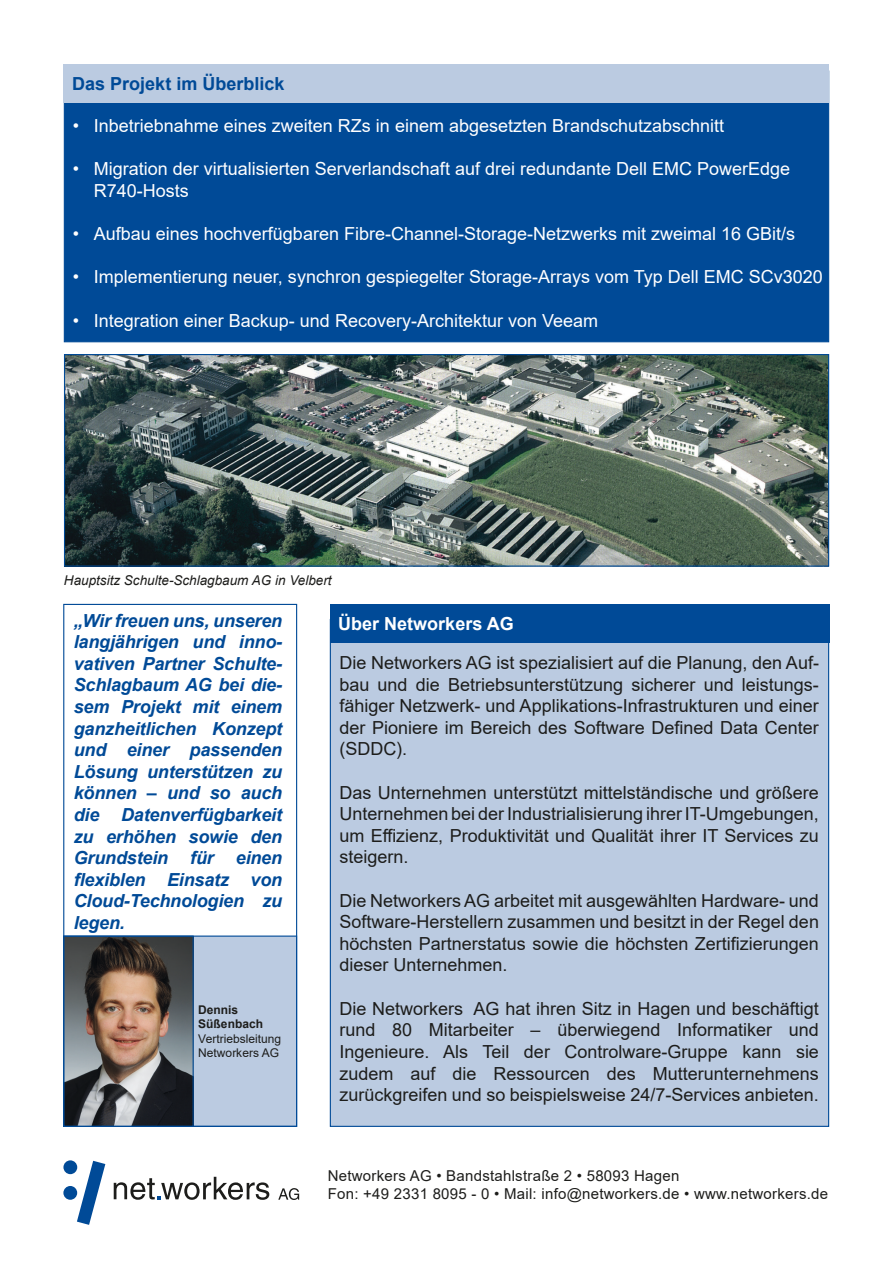
<style>
.page{position:relative;width:893px;height:1263px;background:#fff}
.page>*{position:absolute;margin:0;border:0;box-sizing:border-box;transform-origin:0 0}
.t1{font:18px/21.6px "Arial";color:#1d1d1b;text-align:justify}
.t2{font:18px/21.6px "Arial";color:#fff}
.Fließtext_Arial_regu{font:italic 700 18px/21.6px "Arial";letter-spacing:-.01em;color:#004a97;text-align:justify}
.t3{font:700 18px "Arial";color:#004a97}
.t4{font:700 18px "Arial";color:#fff}
.Fließtext_Arial_regu-2{font:15px "Arial";letter-spacing:.015em;color:#1d1d1b}
.Fließtext_Arial_regu-3{font:italic 13.5px "Arial";color:#1d1d1b}
.Fließtext_Arial_regu-4{font:12px "Arial";color:#1d1d1b}
.Fließtext_Arial_regu-5{font:700 12px/14.4px "Arial";color:#1d1d1b}
</style>
<div class="page">
<div style="left:64px;top:937px;width:233px;height:190px;background:#bbcbe1"></div>
<svg style="left:77px;top:1161px;width:28px;height:64px"></svg>
<div style="left:63px;top:1186px;width:14px;height:14px;background:#004a97;border-radius:50%"></div>
<svg style="left:278px;top:1188px;width:21px;height:12px"></svg>
<svg style="left:114px;top:1177px;width:155px;height:23px"></svg>
<div style="left:63px;top:1160px;width:14px;height:14px;background:#004a97;border-radius:50%"></div>
<img style="left:65px;top:937px;width:127px;height:188px">
<div style="left:330px;top:619px;width:499px;height:508px;background:#bbcbe1;border:1px solid #004a97"></div>
<div style="left:330px;top:604px;width:499px;height:39px;background:#004a97"></div>
<div style="left:64px;top:71px;width:765px;height:271px;background:#004a97;border:1px solid #004a97"></div>
<div style="left:64px;top:64px;width:765px;height:39px;background:#bbcbe1"></div>
<img style="left:66px;top:356px;width:761px;height:209px">
<div style="left:64px;top:354px;width:765px;height:213px;border:1px solid #004a97"></div>
<div style="left:63px;top:935px;width:234px;height:192px;border:1px solid #004a97"></div>
<p class="t3" style="left:72px;top:71px;width:214px">Das Projekt im Überblick</p>
<p class="t2" style="left:73px;top:115px;width:653px">• Inbetriebnahme eines zweiten RZs in einem abgesetzten Brandschutzabschnitt</p>
<p class="t2" style="left:94px;top:158px;width:698px;text-indent:-21px">• Migration der virtualisierten Serverlandschaft auf drei redundante Dell EMC PowerEdge<br>R740-Hosts</p>
<p class="t2" style="left:73px;top:223px;width:724px">• Aufbau eines hochverfügbaren Fibre-Channel-Storage-Netzwerks mit zweimal 16 GBit/s</p>
<p class="t2" style="left:73px;top:266px;width:752px">• Implementierung neuer, synchron gespiegelter Storage-Arrays vom Typ Dell EMC SCv3020</p>
<p class="t2" style="left:73px;top:309px;width:527px">• Integration einer Backup- und Recovery-Architektur von Veeam</p>
<p class="Fließtext_Arial_regu-3" style="left:64px;top:571px;width:269px">Hauptsitz Schulte-Schlagbaum AG in Velbert</p>
<p class="Fließtext_Arial_regu" style="left:74px;top:610px;width:210px">„Wir freuen uns, unseren langjährigen und inno&shy;vativen Partner Schulte-Schlagbaum AG bei die&shy;sem Projekt mit einem ganzheitlichen Konzept und einer passenden Lösung unterstützen zu können – und so auch die Datenverfügbarkeit zu erhöhen sowie den Grundstein für einen flexiblen Einsatz von Cloud-Technologien zu legen.</p>
<p class="Fließtext_Arial_regu-5" style="left:198px;top:1003px;width:66px">Dennis<br>Süßenbach</p>
<p class="Fließtext_Arial_regu-4" style="left:198px;top:1030px;width:84px">Vertriebsleitung</p>
<p class="Fließtext_Arial_regu-4" style="left:198px;top:1045px;width:82px">Networkers AG</p>
<p class="t4" style="left:338px;top:611px;width:177px">Über Networkers AG</p>
<p class="t1" style="left:339px;top:652px;width:481px">Die Networkers AG ist spezialisiert auf die Planung, den Auf&shy;bau und die Betriebsunterstützung sicherer und leistungs&shy;fähiger Netzwerk- und Applikations-Infrastrukturen und einer der Pioniere im Bereich des Software Defined Data Center (SDDC).</p>
<p class="t1" style="left:339px;top:781px;width:481px">Das Unternehmen unterstützt mittelständische und größere Unternehmen bei der Industrialisierung ihrer IT-Umgebungen, um Effizienz, Produktivität und Qualität ihrer IT Services zu steigern.</p>
<p class="t1" style="left:339px;top:889px;width:481px">Die Networkers AG arbeitet mit ausgewählten Hardware- und Software-Herstellern zusammen und besitzt in der Regel den höchsten Partnerstatus sowie die höchsten Zertifizierungen dieser Unternehmen.</p>
<p class="t1" style="left:339px;top:997px;width:481px">Die Networkers AG hat ihren Sitz in Hagen und beschäftigt rund 80 Mitarbeiter – überwiegend Informatiker und Ingenieure. Als Teil der Controlware-Gruppe kann sie zudem auf die Ressourcen des Mutterunternehmens zurückgreifen und so beispielsweise 24/7-Services anbieten.</p>
<p class="Fließtext_Arial_regu-2" style="left:328px;top:1165px;width:353px">Networkers AG • Bandstahlstraße 2 • 58093 Hagen</p>
<p class="Fließtext_Arial_regu-2" style="left:328px;top:1183px;width:502px">Fon: +49 2331 8095 - 0 • Mail: info@networkers.de • www.networkers.de</p>
</div>
